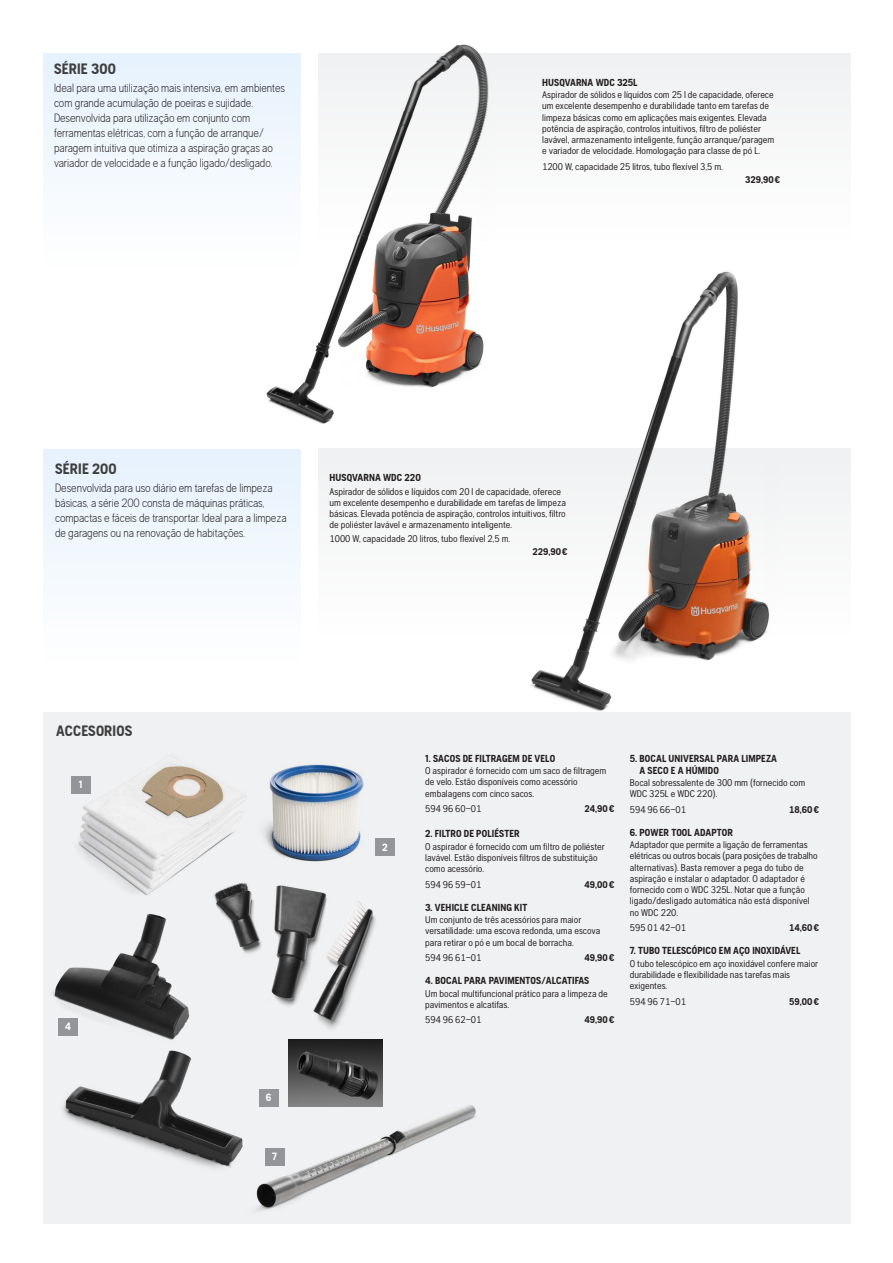
<style>
.page{position:relative;width:893px;height:1263px;background:#fff}
.page>*{position:absolute;margin:0;border:0;box-sizing:border-box;transform-origin:0 0}
.HQ16_Guide_heading{font:700 15px "Husqvarna Gothic";letter-spacing:.01em;color:#3e3e3f}
.HQ16_Feature_body_PT{font:300 12px/15px "Husqvarna Gothic";letter-spacing:-.005em;color:#231f20}
.HQ16_Number{font:700 10.5px "Husqvarna Gothic";color:#fff}
.HQ16_Product_name{font:700 10.2px/11.7px "Husqvarna Gothic";letter-spacing:.01em;color:#231f20}
.HQ16_Product_descrip{font:9.75px/11.2px "Husqvarna Gothic";color:#231f20}
.HQ16_Product_descrip-2{font:700 9.75px "Husqvarna Gothic";color:#231f20}
</style>
<div class="page">
<div style="left:318px;top:449px;width:533px;height:187px;background:#f7f7f8"></div>
<div style="left:318px;top:53px;width:533px;height:187px;background:#f7f7f8"></div>
<div style="left:43px;top:712px;width:808px;height:512px;background:#f0f1f2"></div>
<div style="left:43px;top:53px;width:258px;height:213px;background:#f2f8fd"></div>
<div style="left:43px;top:449px;width:258px;height:212px;background:#f2f8fd"></div>
<img style="left:259px;top:44px;width:230px;height:380px">
<img style="left:294px;top:45px;width:169px;height:347px">
<img style="left:513px;top:271px;width:269px;height:440px">
<img style="left:532px;top:273px;width:193px;height:434px">
<img style="left:263px;top:764px;width:101px;height:98px">
<img style="left:271px;top:765px;width:92px;height:94px">
<img style="left:71px;top:756px;width:174px;height:139px">
<img style="left:79px;top:755px;width:94px;height:99px">
<img style="left:55px;top:914px;width:132px;height:124px">
<img style="left:257px;top:1104px;width:219px;height:103px">
<div style="left:59px;top:1018px;width:19px;height:17px;background:#939598"></div>
<div style="left:265px;top:1148px;width:20px;height:17px;background:#939598"></div>
<div style="left:259px;top:1089px;width:19px;height:17px;background:#939598"></div>
<div style="left:72px;top:776px;width:19px;height:17px;background:#939598"></div>
<div style="left:376px;top:839px;width:19px;height:17px;background:#939598"></div>
<img style="left:63px;top:1050px;width:180px;height:118px">
<img style="left:66px;top:1051px;width:105px;height:62px">
<img style="left:288px;top:1039px;width:95px;height:67px">
<img style="left:205px;top:875px;width:171px;height:154px">
<svg style="left:240px;top:883px;width:6px;height:2px"></svg>
<p class="HQ16_Guide_heading" style="left:54px;top:60px;width:63px">SÉRIE 300</p>
<p class="HQ16_Feature_body_PT" style="left:54px;top:81px;width:233px">Ideal para uma utilização mais intensiva, em ambientes com grande acumulação de poeiras e sujidade.<br>Desenvolvida para utilização em conjunto com ferramentas elétricas, com a função de arranque/ paragem intuitiva que otimiza a aspiração graças ao variador de velocidade e a função ligado/desligado.</p>
<p class="HQ16_Product_name" style="left:542px;top:76px;width:97px">HUSQVARNA WDC 325L</p>
<p class="HQ16_Product_descrip" style="left:542px;top:89px;width:234px">Aspirador de sólidos e líquidos com 25 l de capacidade, oferece um excelente desempenho e durabilidade tanto em tarefas de limpeza básicas como em aplicações mais exigentes. Elevada potência de aspiração, controlos intuitivos, filtro de poliéster lavável, armazenamento inteligente, função arranque/paragem e variador de velocidade. Homologação para classe de pó L.</p>
<p class="HQ16_Product_descrip" style="left:542px;top:161px;width:182px">1200 W, capacidade 25 litros, tubo flexível 3,5 m.</p>
<p class="HQ16_Product_descrip-2" style="left:745px;top:174px;width:37px">329,90 €</p>
<p class="HQ16_Guide_heading" style="left:55px;top:460px;width:63px">SÉRIE 200</p>
<p class="HQ16_Feature_body_PT" style="left:55px;top:480px;width:233px">Desenvolvida para uso diário em tarefas de limpeza básicas, a série 200 consta de máquinas práticas, compactas e fáceis de transportar. Ideal para a limpeza de garagens ou na renovação de habitações.</p>
<p class="HQ16_Product_name" style="left:330px;top:472px;width:93px">HUSQVARNA WDC 220</p>
<p class="HQ16_Product_descrip" style="left:330px;top:485px;width:238px">Aspirador de sólidos e líquidos com 20 l de capacidade, oferece um excelente desempenho e durabilidade em tarefas de limpeza básicas. Elevada potência de aspiração, controlos intuitivos, filtro de poliéster lavável e armazenamento inteligente.</p>
<p class="HQ16_Product_descrip" style="left:330px;top:533px;width:182px">1000 W, capacidade 20 litros, tubo flexível 2,5 m.</p>
<p class="HQ16_Product_descrip-2" style="left:533px;top:546px;width:37px">229,90 €</p>
<p class="HQ16_Guide_heading" style="left:56px;top:722px;width:78px">ACCESORIOS</p>
<p class="HQ16_Number" style="left:79px;top:778px;width:5px">1</p>
<p class="HQ16_Number" style="left:65px;top:1020px;width:7px">4</p>
<p class="HQ16_Number" style="left:266px;top:1091px;width:7px">6</p>
<p class="HQ16_Number" style="left:272px;top:1150px;width:6px">7</p>
<p class="HQ16_Number" style="left:382px;top:841px;width:7px">2</p>
<p class="HQ16_Product_name" style="left:425px;top:752px;width:131px">1. SACOS DE FILTRAGEM DE VELO</p>
<p class="HQ16_Product_descrip" style="left:425px;top:765px;width:183px">O aspirador é fornecido com um saco de filtragem de velo. Estão disponíveis como acessório embalagens com cinco sacos.</p>
<p class="HQ16_Product_descrip" style="left:425px;top:803px;width:58px">594 96 60-01</p>
<p class="HQ16_Product_descrip-2" style="left:585px;top:803px;width:31px">24,90 €</p>
<p class="HQ16_Product_name" style="left:425px;top:828px;width:96px">2. FILTRO DE POLIÉSTER</p>
<p class="HQ16_Product_descrip" style="left:425px;top:840px;width:181px">O aspirador é fornecido com um filtro de poliéster lavável. Estão disponíveis filtros de substituição como acessório.</p>
<p class="HQ16_Product_descrip" style="left:425px;top:878px;width:58px">594 96 59-01</p>
<p class="HQ16_Product_descrip-2" style="left:585px;top:878px;width:31px">49,00 €</p>
<p class="HQ16_Product_name" style="left:425px;top:901px;width:104px">3. VEHICLE CLEANING KIT</p>
<p class="HQ16_Product_descrip" style="left:425px;top:914px;width:177px">Um conjunto de três acessórios para maior versatilidade: uma escova redonda, uma escova para retirar o pó e um bocal de borracha.</p>
<p class="HQ16_Product_descrip" style="left:425px;top:952px;width:58px">594 96 61-01</p>
<p class="HQ16_Product_descrip-2" style="left:585px;top:952px;width:31px">49,90 €</p>
<p class="HQ16_Product_name" style="left:425px;top:975px;width:166px">4. BOCAL PARA PAVIMENTOS/ALCATIFAS</p>
<p class="HQ16_Product_descrip" style="left:425px;top:988px;width:184px">Um bocal multifuncional prático para a limpeza de pavimentos e alcatifas.</p>
<p class="HQ16_Product_descrip" style="left:425px;top:1014px;width:58px">594 96 62-01</p>
<p class="HQ16_Product_descrip-2" style="left:585px;top:1014px;width:31px">49,90 €</p>
<p class="HQ16_Product_name" style="left:639px;top:752px;width:139px;text-indent:-10px">5. BOCAL UNIVERSAL PARA LIMPEZA<br>A SECO E A HÚMIDO</p>
<p class="HQ16_Product_descrip" style="left:630px;top:777px;width:177px">Bocal sobressalente de 300 mm (fornecido com<br>WDC 325L e WDC 220).</p>
<p class="HQ16_Product_descrip" style="left:630px;top:803px;width:58px">594 96 66-01</p>
<p class="HQ16_Product_descrip-2" style="left:789px;top:803px;width:31px">18,60 €</p>
<p class="HQ16_Product_name" style="left:630px;top:826px;width:105px">6. POWER TOOL ADAPTOR</p>
<p class="HQ16_Product_descrip" style="left:630px;top:839px;width:189px">Adaptador que permite a ligação de ferramentas elétricas ou outros bocais (para posições de trabalho alternativas). Basta remover a pega do tubo de aspiração e instalar o adaptador. O adaptador é fornecido com o WDC 325L. Notar que a função ligado/desligado automática não está disponível no WDC 220.</p>
<p class="HQ16_Product_descrip" style="left:630px;top:922px;width:58px">595 01 42-01</p>
<p class="HQ16_Product_descrip-2" style="left:789px;top:922px;width:31px">14,60 €</p>
<p class="HQ16_Product_name" style="left:630px;top:945px;width:172px">7. TUBO TELESCÓPICO EM AÇO INOXIDÁVEL</p>
<p class="HQ16_Product_descrip" style="left:630px;top:958px;width:190px">O tubo telescópico em aço inoxidável confere maior durabilidade e flexibilidade nas tarefas mais exigentes.</p>
<p class="HQ16_Product_descrip" style="left:630px;top:996px;width:58px">594 96 71-01</p>
<p class="HQ16_Product_descrip-2" style="left:789px;top:996px;width:31px">59,00 €</p>
</div>
